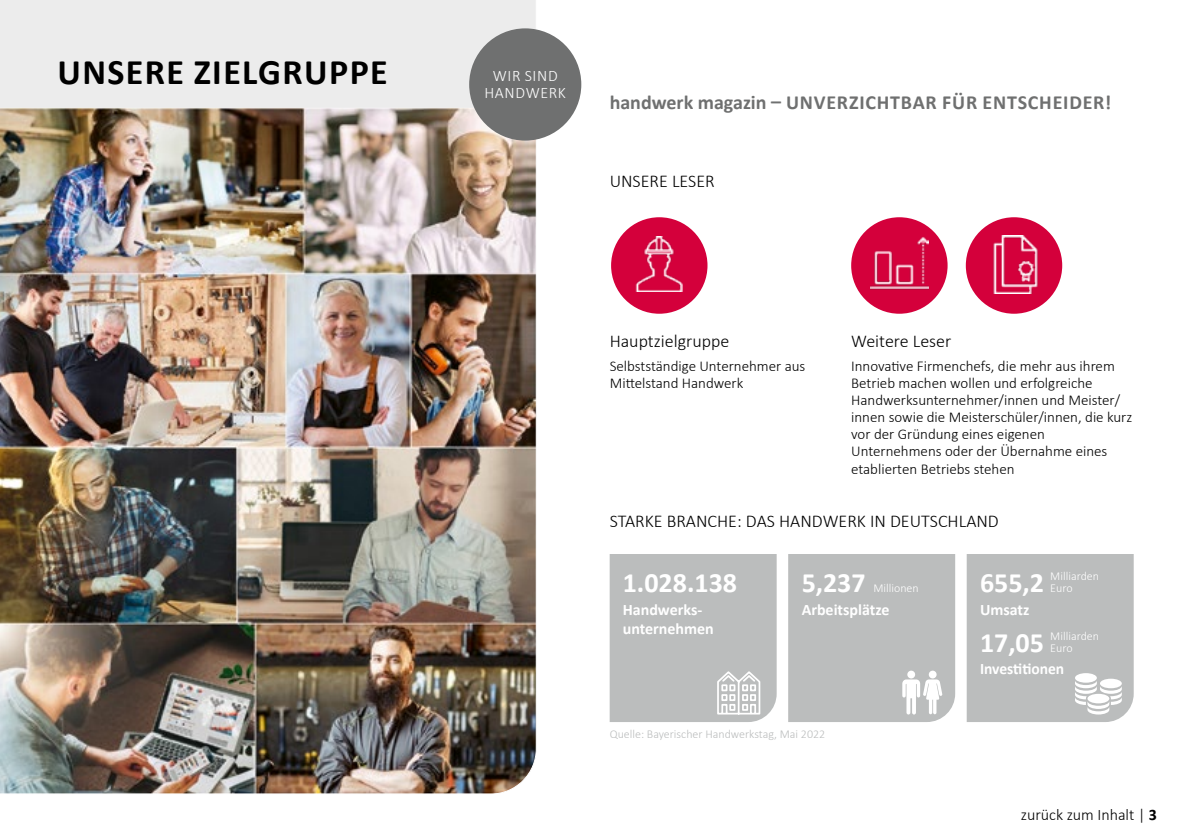
<style>
.page{position:relative;width:1191px;height:840px;background:#fff}
.page>*{position:absolute;margin:0;border:0;box-sizing:border-box;transform-origin:0 0}
.Grundschrift{font:700 36px "Calibri";letter-spacing:.04em;color:#000}
.Grundschrift-2{font:700 28px "Calibri";color:#fff}
.Grundschrift-3{font:700 20px "Calibri";letter-spacing:.04em;color:#6f7070}
.Grundschrift-4{font:300 18px "Calibri";color:#000}
.Grundschrift-5{font:700 16px/19.2px "Calibri";color:#fff}
.t1{font:300 16px "Calibri";color:#000}
.Überschrift_text_kle{font:300 16px/17px "Calibri";letter-spacing:.04em;color:#fff;text-align:center}
.Grundschrift-6{font:300 15px/17px "Calibri";color:#000}
.Grundschrift-7{font:300 12px "Calibri";color:#bbbdbd}
.Grundschrift-8{font:300 12px/12px "Calibri";color:#fff}
.s1{font-weight:700}
</style>
<div class="page">
<img style="left:0;top:0;width:537px;height:794px">
<div style="left:469px;top:28px;width:112px;height:112px;background:#6f7070;border-radius:50%"></div>
<div style="left:611px;top:217px;width:96px;height:96px;background:#d4003b;border-radius:50%"></div>
<img style="left:635px;top:236px;width:48px;height:55px">
<div style="left:851px;top:217px;width:96px;height:96px;background:#d4003b;border-radius:50%"></div>
<img style="left:870px;top:237px;width:58px;height:53px">
<div style="left:965px;top:217px;width:97px;height:96px;background:#d4003b;border-radius:50%"></div>
<img style="left:993px;top:235px;width:45px;height:59px">
<div style="left:609px;top:554px;width:167px;height:167px;background:#bbbdbd"></div>
<div style="left:788px;top:554px;width:167px;height:167px;background:#bbbdbd"></div>
<div style="left:966px;top:554px;width:167px;height:167px;background:#bbbdbd"></div>
<p class="Grundschrift" style="left:57px;top:46px;width:332px">UNSERE ZIELGRUPPE</p>
<p class="Überschrift_text_kle" style="left:484px;top:67px;width:83px">WIR SIND<br>HANDWERK</p>
<p class="Grundschrift-3" style="left:609px;top:88px;width:503px">handwerk magazin – UNVERZICHTBAR FÜR ENTSCHEIDER!</p>
<p class="Grundschrift-4" style="left:609px;top:170px;width:107px">UNSERE LESER</p>
<p class="Grundschrift-4" style="left:609px;top:330px;width:121px">Hauptzielgruppe</p>
<p class="Grundschrift-6" style="left:609px;top:357px;width:197px">Selbstständige Unternehmer aus<br>Mittelstand Handwerk</p>
<p class="Grundschrift-4" style="left:851px;top:330px;width:102px">Weitere Leser</p>
<p class="Grundschrift-6" style="left:851px;top:357px;width:283px">Innovative Firmenchefs, die mehr aus ihrem Betrieb machen wollen und erfolgreiche Handwerksunternehmer/innen und Meister/ innen sowie die Meisterschüler/innen, die kurz vor der Gründung eines eigenen Unternehmens oder der Übernahme eines etablierten Betriebs stehen</p>
<p class="Grundschrift-4" style="left:609px;top:510px;width:391px">STARKE BRANCHE: DAS HANDWERK IN DEUTSCHLAND</p>
<p class="Grundschrift-8" style="left:1050px;top:569px;width:50px">Milliarden<br>Euro</p>
<p class="Grundschrift-8" style="left:1050px;top:629px;width:50px">Milliarden<br>Euro</p>
<p class="Grundschrift-2" style="left:623px;top:562px;width:116px">1.028.138</p>
<p class="Grundschrift-2" style="left:801px;top:562px;width:66px">5,237</p>
<p class="Grundschrift-2" style="left:980px;top:562px;width:66px">655,2</p>
<p class="Grundschrift-2" style="left:980px;top:622px;width:66px">17,05</p>
<p class="Grundschrift-8" style="left:873px;top:581px;width:47px">Millionen</p>
<p class="Grundschrift-5" style="left:623px;top:599px;width:92px">Handwerks&shy;unternehmen</p>
<p class="Grundschrift-5" style="left:801px;top:599px;width:89px">Arbeitsplätze</p>
<p class="Grundschrift-5" style="left:980px;top:599px;width:51px">Umsatz</p>
<p class="Grundschrift-5" style="left:980px;top:658px;width:86px">Investitionen</p>
<p class="Grundschrift-7" style="left:609px;top:726px;width:217px">Quelle: Bayerischer Handwerkstag, Mai 2022</p>
<p class="t1" style="left:1020px;top:804px;width:138px">zurück zum Inhalt | <span class="s1">3</span></p>
</div>
